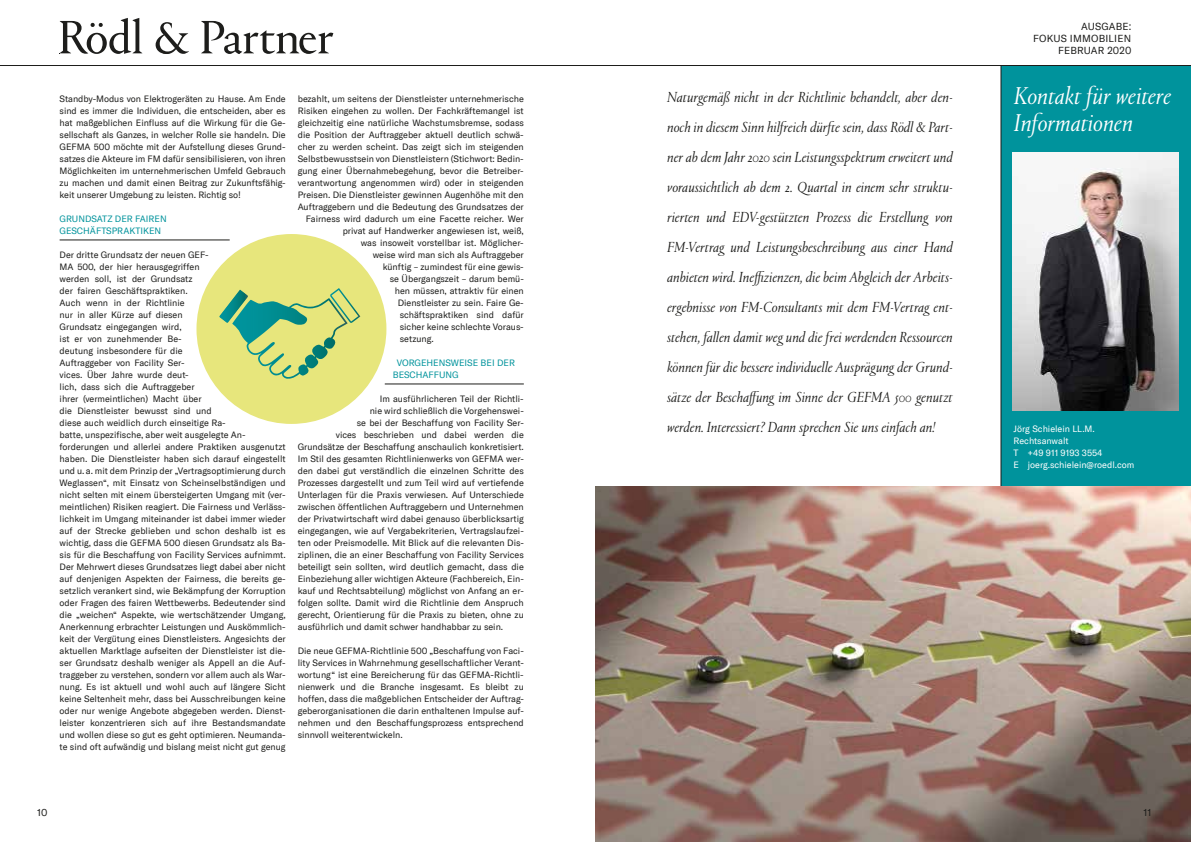
<style>
.page{position:relative;width:1191px;height:842px;background:#fff}
.page>*{position:absolute;margin:0;border:0;box-sizing:border-box;transform-origin:0 0}
.t1{font:italic 300 25px/27px "Portrait TT";color:#fff}
.t2{font:italic 300 15px/30px "Portrait TT";color:#1d1d1b;text-align:justify}
.t3{font:10px/12px "GT America";letter-spacing:.02em;color:#1d1d1b;text-align:right}
.t4{font:9px/12px "GT America";color:#1d1d1b;text-align:justify}
.t5{font:9px/12px "GT America";color:#fff}
.t6{font:9px/12px "GT America";color:#00939c}
</style>
<div class="page">
<hr style="left:0;top:65px;width:1191px;height:1px;background:#1d1d1b">
<svg style="left:60px;top:18px;width:273px;height:36px"></svg>
<hr style="left:60px;top:240px;width:170px;height:1px;background:#1d1d1b">
<div style="left:1001px;top:66px;width:190px;height:776px;background:#00939c"></div>
<img style="left:1012px;top:152px;width:167px;height:259px">
<hr style="left:1000px;top:66px;width:1px;height:776px;background:#1d1d1b">
<img style="left:595px;top:486px;width:596px;height:356px">
<hr style="left:385px;top:384px;width:139px;height:1px;background:#1d1d1b">
<div style="left:196px;top:234px;width:190px;height:190px;background:#e7e67c;border-radius:50%"></div>
<svg style="left:219px;top:288px;width:141px;height:91px"></svg>
<p class="t4" style="left:60px;top:93px;width:228px">Standby-Modus von Elektrogeräten zu Hause. Am Ende sind es immer die Individuen, die entscheiden, aber es hat maßgeblichen Einfluss auf die Wirkung für die Ge&shy;sellschaft als Ganzes, in welcher Rolle sie handeln. Die GEFMA 500 möchte mit der Aufstellung dieses Grund&shy;satzes die Akteure im FM dafür sensibilisieren, von ihren Möglichkeiten im unternehmerischen Umfeld Gebrauch zu machen und damit einen Beitrag zur Zukunftsfähig&shy;keit unserer Umgebung zu leisten. Richtig so!</p>
<p class="t6" style="left:60px;top:213px;width:109px">GRUNDSATZ DER FAIREN<br>GESCHÄFTSPRAKTIKEN</p>
<p class="t4" style="left:60px;top:249px;width:228px;text-align:left">Der dritte Grundsatz der neuen GEF-<br>MA 500, der hier herausgegriffen<br>werden soll, ist der Grundsatz<br>der fairen Geschäftspraktiken.<br>Auch wenn in der Richtlinie<br>nur in aller Kürze auf diesen<br>Grundsatz eingegangen wird,<br>ist er von zunehmender Be-<br>deutung insbesondere für die<br>Auftraggeber von Facility Ser-<br>vices. Über Jahre wurde deut-<br>lich, dass sich die Auftraggeber<br>ihrer (vermeintlichen) Macht über<br>die Dienstleister bewusst sind und<br>diese auch weidlich durch einseitige Ra-<br>batte, unspezifische, aber weit ausgelegte An&shy;forderungen und allerlei andere Praktiken ausgenutzt haben. Die Dienstleister haben sich darauf eingestellt und u. a. mit dem Prinzip der „Vertragsoptimierung durch Weglassen“, mit Einsatz von Scheinselbständigen und nicht selten mit einem übersteigerten Umgang mit (ver&shy;meintlichen) Risiken reagiert. Die Fairness und Verläss&shy;lichkeit im Umgang miteinander ist dabei immer wieder auf der Strecke geblieben und schon deshalb ist es wichtig, dass die GEFMA 500 diesen Grundsatz als Ba&shy;sis für die Beschaffung von Facility Services aufnimmt.<br>Der Mehrwert dieses Grundsatzes liegt dabei aber nicht auf denjenigen Aspekten der Fairness, die bereits ge&shy;setzlich verankert sind, wie Bekämpfung der Korruption oder Fragen des fairen Wettbewerbs. Bedeutender sind die „weichen“ Aspekte, wie wertschätzender Umgang, Anerkennung erbrachter Leistungen und Auskömmlich&shy;keit der Vergütung eines Dienstleisters. Angesichts der aktuellen Marktlage aufseiten der Dienstleister ist die&shy;ser Grundsatz deshalb weniger als Appell an die Auf&shy;traggeber zu verstehen, sondern vor allem auch als War&shy;nung. Es ist aktuell und wohl auch auf längere Sicht keine Seltenheit mehr, dass bei Ausschreibungen keine oder nur wenige Angebote abgegeben werden. Dienst&shy;leister konzentrieren sich auf ihre Bestandsmandate und wollen diese so gut es geht optimieren. Neumanda&shy;te sind oft aufwändig und bislang meist nicht gut genug</p>
<p class="t4" style="left:298px;top:93px;width:227px">bezahlt, um seitens der Dienstleister unternehmerische</p>
<p class="t4" style="left:298px;top:105px;width:227px">Risiken eingehen zu wollen. Der Fachkräftemangel ist</p>
<p class="t4" style="left:298px;top:117px;width:227px">gleichzeitig eine natürliche Wachstumsbremse, sodass</p>
<p class="t4" style="left:298px;top:129px;width:227px">die Position der Auftraggeber aktuell deutlich schwä-</p>
<p class="t4" style="left:298px;top:141px;width:227px">cher zu werden scheint. Das zeigt sich im steigenden</p>
<p class="t4" style="left:298px;top:153px;width:227px">Selbstbewusstsein von Dienstleistern (Stichwort: Bedin-</p>
<p class="t4" style="left:298px;top:165px;width:227px">gung einer Übernahmebegehung, bevor die Betreiber-</p>
<p class="t4" style="left:298px;top:177px;width:228px">verantwortung angenommen wird) oder in steigenden</p>
<p class="t4" style="left:298px;top:189px;width:227px">Preisen. Die Dienstleister gewinnen Augenhöhe mit den</p>
<p class="t4" style="left:298px;top:201px;width:227px">Auftraggebern und die Bedeutung des Grundsatzes der</p>
<p class="t4" style="left:306px;top:213px;width:220px">Fairness wird dadurch um eine Facette reicher. Wer</p>
<p class="t4" style="left:343px;top:225px;width:183px">privat auf Handwerker angewiesen ist, weiß,</p>
<p class="t4" style="left:361px;top:237px;width:164px">was insoweit vorstellbar ist. Möglicher-</p>
<p class="t4" style="left:373px;top:249px;width:153px">weise wird man sich als Auftraggeber</p>
<p class="t4" style="left:383px;top:261px;width:143px">künftig – zumindest für eine gewis-</p>
<p class="t4" style="left:390px;top:273px;width:136px">se Übergangszeit – darum bemü-</p>
<p class="t4" style="left:395px;top:285px;width:131px">hen müssen, attraktiv für einen</p>
<p class="t4" style="left:398px;top:297px;width:127px">Dienstleister zu sein. Faire Ge-</p>
<p class="t4" style="left:400px;top:309px;width:126px">schäftspraktiken sind dafür</p>
<p class="t4" style="left:400px;top:321px;width:126px">sicher keine schlechte Voraus-</p>
<p class="t4" style="left:400px;top:333px;width:36px">setzung.</p>
<p class="t6" style="left:393px;top:357px;width:124px;text-indent:4px">VORGEHENSWEISE BEI DER<br>BESCHAFFUNG</p>
<p class="t4" style="left:380px;top:393px;width:145px">Im ausführlicheren Teil der Richtli-</p>
<p class="t4" style="left:370px;top:405px;width:156px">nie wird schließlich die Vorgehenswei-</p>
<p class="t4" style="left:357px;top:417px;width:169px">se bei der Beschaffung von Facility Ser-</p>
<p class="t4" style="left:336px;top:429px;width:190px">vices beschrieben und dabei werden die</p>
<p class="t4" style="left:298px;top:441px;width:227px">Grundsätze der Beschaffung anschaulich konkretisiert.</p>
<p class="t4" style="left:298px;top:453px;width:227px">Im Stil des gesamten Richtlinienwerks von GEFMA wer-</p>
<p class="t4" style="left:298px;top:465px;width:228px">den dabei gut verständlich die einzelnen Schritte des</p>
<p class="t4" style="left:298px;top:477px;width:227px">Prozesses dargestellt und zum Teil wird auf vertiefende</p>
<p class="t4" style="left:298px;top:489px;width:227px">Unterlagen für die Praxis verwiesen. Auf Unterschiede</p>
<p class="t4" style="left:298px;top:501px;width:228px">zwischen öffentlichen Auftraggebern und Unternehmen</p>
<p class="t4" style="left:298px;top:513px;width:227px">der Privatwirtschaft wird dabei genauso überblicksartig</p>
<p class="t4" style="left:298px;top:525px;width:228px">eingegangen, wie auf Vergabekriterien, Vertragslaufzei-</p>
<p class="t4" style="left:298px;top:537px;width:227px">ten oder Preismodelle. Mit Blick auf die relevanten Dis-</p>
<p class="t4" style="left:298px;top:549px;width:228px">ziplinen, die an einer Beschaffung von Facility Services</p>
<p class="t4" style="left:298px;top:561px;width:227px">beteiligt sein sollten, wird deutlich gemacht, dass die</p>
<p class="t4" style="left:298px;top:573px;width:227px">Einbeziehung aller wichtigen Akteure (Fachbereich, Ein-</p>
<p class="t4" style="left:298px;top:585px;width:227px">kauf und Rechtsabteilung) möglichst von Anfang an er-</p>
<p class="t4" style="left:298px;top:597px;width:228px">folgen sollte. Damit wird die Richtlinie dem Anspruch</p>
<p class="t4" style="left:298px;top:609px;width:228px">gerecht, Orientierung für die Praxis zu bieten, ohne zu</p>
<p class="t4" style="left:298px;top:621px;width:207px">ausführlich und damit schwer handhabbar zu sein.</p>
<p class="t4" style="left:298px;top:645px;width:228px">Die neue GEFMA-Richtlinie 500 „Beschaffung von Faci&shy;lity Services in Wahrnehmung gesellschaftlicher Verant&shy;wortung“ ist eine Bereicherung für das GEFMA-Richtli&shy;nienwerk und die Branche insgesamt. Es bleibt zu hoffen, dass die maßgeblichen Entscheider der Auftrag&shy;geberorganisationen die darin enthaltenen Impulse auf&shy;nehmen und den Beschaffungsprozess entsprechend sinnvoll weiterentwickeln.</p>
<p class="t2" style="left:667px;top:82px;width:287px">Naturgemäß nicht in der Richtlinie behandelt, aber den&shy;noch in diesem Sinn hilfreich dürfte sein, dass Rödl &amp; Part&shy;ner ab dem Jahr 2020 sein Leistungsspektrum erweitert und voraussichtlich ab dem 2. Quartal in einem sehr struktu&shy;rierten und EDV-gestützten Prozess die Erstellung von FM-Vertrag und Leistungsbeschreibung aus einer Hand anbieten wird. Ineffizienzen, die beim Abgleich der Arbeits&shy;ergebnisse von FM-Consultants mit dem FM-Vertrag ent&shy;stehen, fallen damit weg und die frei werdenden Ressourcen können für die bessere individuelle Ausprägung der Grund&shy;sätze der Beschaffung im Sinne der GEFMA 500 genutzt werden. Interessiert? Dann sprechen Sie uns einfach an!</p>
<p class="t3" style="left:1033px;top:20px;width:100px">AUSGABE:<br>FOKUS IMMOBILIEN<br>FEBRUAR 2020</p>
<h1 class="t1" style="left:1014px;top:82px;width:159px">Kontakt für weitere<br>Informationen</h1>
<p class="t5" style="left:1013px;top:423px;width:122px">Jörg Schielein LL.M.<br>Rechtsanwalt<br>T +49 911 9193 3554<br>E joerg.schielein@roedl.com</p>
<p class="t3" style="left:37px;top:806px;width:12px">10</p>
<p class="t3" style="left:1143px;top:806px;width:9px">11</p>
</div>
